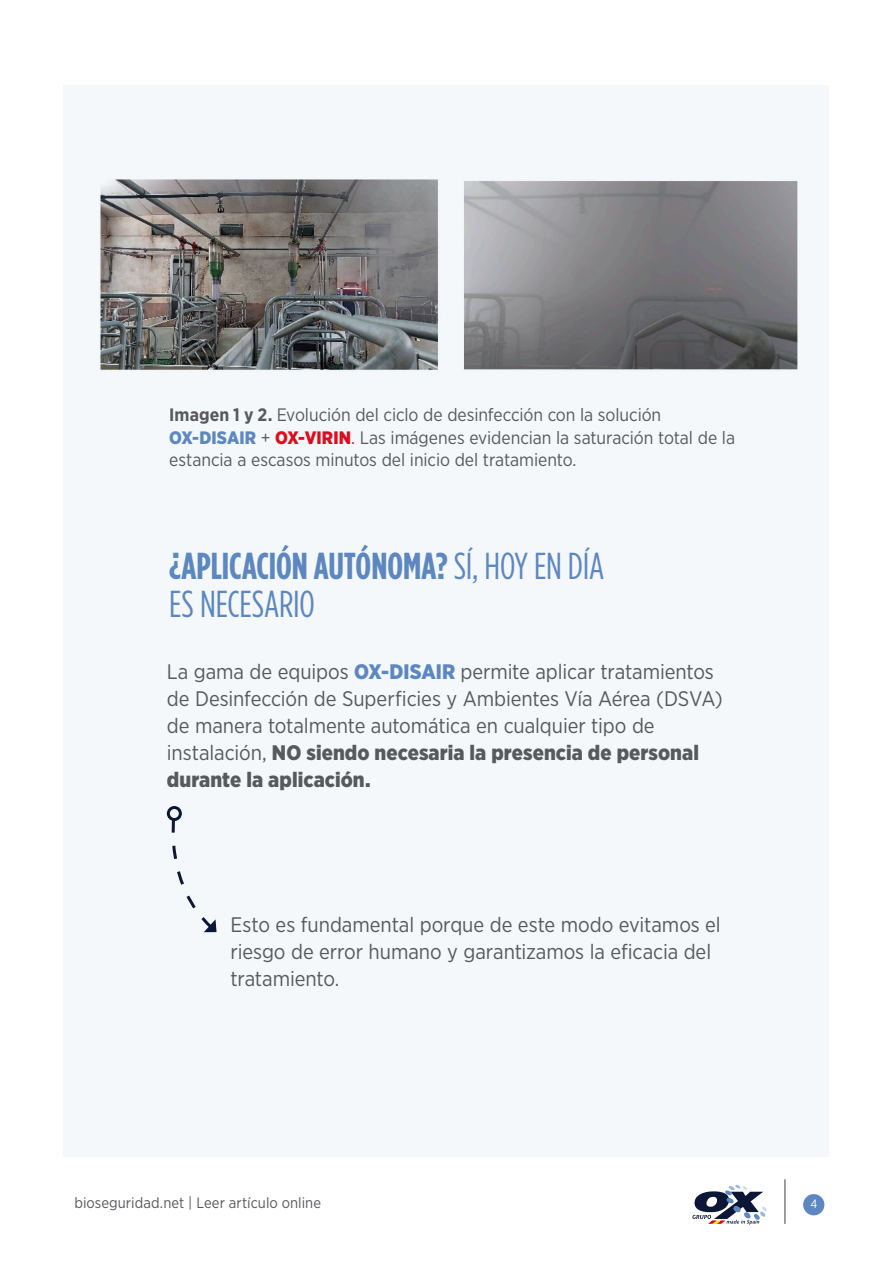
<style>
.page{position:relative;width:893px;height:1263px;background:#fff}
.page>*{position:absolute;margin:0;border:0;box-sizing:border-box;transform-origin:0 0}
.t1{font:37.5px/37.5px "Gotham Condensed";letter-spacing:-.005em;color:#5c87c0}
.Online_txt{font:21px/27px "Gotham Narrow";letter-spacing:-.005em;color:#58595c}
.Online_txt-2{font:18px/22.5px "Gotham Narrow";letter-spacing:-.005em;color:#59595c}
.t2{font:15px "Gotham Narrow";letter-spacing:.005em;color:#59595c}
.t3{font:12px "Gotham Narrow";color:#fff}
.s1{font-weight:700}
.s2{font-weight:900;color:#5c87c0}
.s3{font-weight:900;color:#dc0d1d}
.s4{color:#dc0d1d}
.s5{font-weight:900}
</style>
<div class="page">
<div style="left:803px;top:1194px;width:21px;height:21px;background:#5c87c0;border-radius:50%"></div>
<hr style="left:784px;top:1179px;width:2px;height:45px;background:#808080">
<div style="left:64px;top:85px;width:765px;height:1071px;background:#f5f8fb"></div>
<svg style="left:692px;top:1185px;width:75px;height:39px"></svg>
<div style="left:167px;top:806px;width:15px;height:15px;border:3px solid #0c1738;border-radius:50%"></div>
<svg style="left:167px;top:816px;width:50px;height:116px"></svg>
<img style="left:100px;top:179px;width:698px;height:191px">
<p class="Online_txt-2" style="left:169px;top:403px;width:567px"><span class="s1">Imagen 1 y 2.</span> Evolución del ciclo de desinfección con la solución<br><span class="s2">OX-DISAIR</span> + <span class="s3">OX-VIRIN</span><span class="s4">.</span> Las imágenes evidencian la saturación total de la estancia a escasos minutos del inicio del tratamiento.</p>
<p class="t1" style="left:169px;top:547px;width:437px"><span class="s1">¿APLICACIÓN AUTÓNOMA?</span> SÍ, HOY EN DÍA<br>ES NECESARIO</p>
<p class="Online_txt" style="left:167px;top:658px;width:557px">La gama de equipos <span class="s2">OX-DISAIR</span> permite aplicar tratamientos de Desinfección de Superficies y Ambientes Vía Aérea (DSVA) de manera totalmente automática en cualquier tipo de instalación, <span class="s5">NO siendo necesaria la presencia de personal durante la aplicación.</span></p>
<p class="Online_txt" style="left:230px;top:910px;width:492px">Esto es fundamental porque de este modo evitamos el riesgo de error humano y garantizamos la eficacia del tratamiento.</p>
<p class="t2" style="left:74px;top:1193px;width:248px">bioseguridad.net | Leer artículo online</p>
<p class="t3" style="left:810px;top:1197px;width:8px">4</p>
</div>
